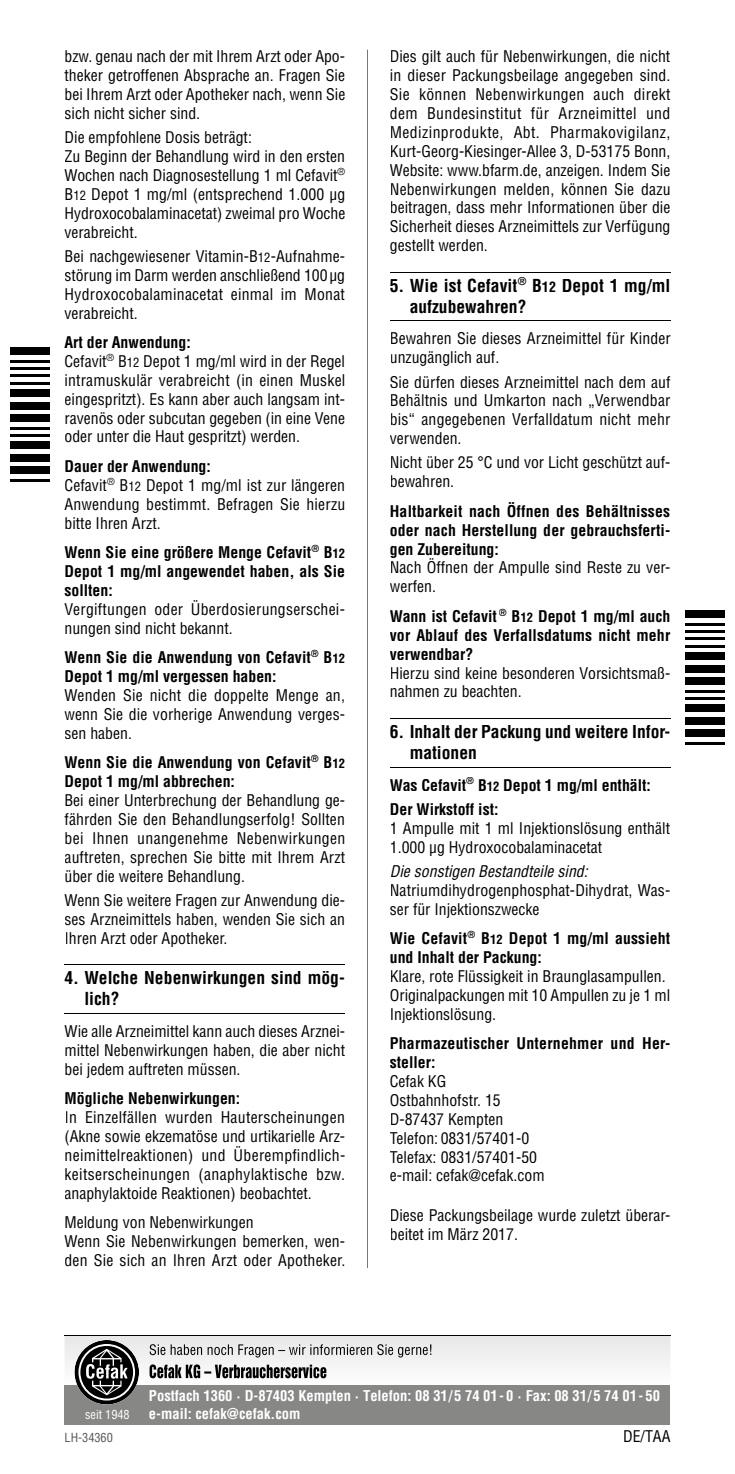
<style>
.page{position:relative;width:735px;height:1474px;background:#fff}
.page>*{position:absolute;margin:0;border:0;box-sizing:border-box;transform-origin:0 0}
.t1{font:700 condensed 17.5px/21px "Helvetica";color:#000}
.t2{font:condensed 15.75px/18.9px "Helvetica";color:#000}
.t3{font:700 condensed 15.75px/18.9px "Helvetica";color:#000}
.t4{font:italic condensed 15.75px "Helvetica";color:#000}
.t5{font:700 condensed 14.53px/17.5px "Helvetica";color:#fff}
.t6{font:condensed 12.25px "Helvetica";color:#565656}
.t7{font:condensed 12.25px "Helvetica";color:#fff}
.s1{font-size:12.6px}
.s2{font-weight:700}
.s3{font-size:14px}
</style>
<div class="page">
<div style="left:64px;top:1384px;width:606px;height:40px;background:#878786"></div>
<hr style="left:367px;top:50px;width:1px;height:1217px;background:#000">
<hr style="left:64px;top:964px;width:281px;height:1px;background:#000">
<hr style="left:64px;top:1012px;width:281px;height:1px;background:#000">
<hr style="left:389px;top:272px;width:281px;height:1px;background:#000">
<hr style="left:389px;top:320px;width:281px;height:1px;background:#000">
<hr style="left:389px;top:718px;width:281px;height:1px;background:#000">
<hr style="left:389px;top:766px;width:281px;height:1px;background:#000">
<svg style="left:64px;top:1335px;width:606px;height:69px"></svg>
<img style="left:150px;top:1344px;width:281px;height:13px">
<img style="left:149px;top:1364px;width:177px;height:14px">
<div style="left:10px;top:347px;width:40px;height:8px;background:#000"></div>
<hr style="left:10px;top:360px;width:40px;height:2px;background:#000">
<hr style="left:10px;top:367px;width:40px;height:3px;background:#000">
<hr style="left:10px;top:375px;width:40px;height:2px;background:#000">
<hr style="left:10px;top:382px;width:40px;height:2px;background:#000">
<div style="left:10px;top:389px;width:40px;height:8px;background:#000"></div>
<div style="left:10px;top:402px;width:40px;height:7px;background:#000"></div>
<div style="left:10px;top:414px;width:40px;height:8px;background:#000"></div>
<hr style="left:10px;top:427px;width:40px;height:2px;background:#000">
<hr style="left:10px;top:434px;width:40px;height:3px;background:#000">
<div style="left:10px;top:441px;width:40px;height:8px;background:#000"></div>
<div style="left:10px;top:454px;width:40px;height:7px;background:#000"></div>
<div style="left:10px;top:466px;width:40px;height:8px;background:#000"></div>
<hr style="left:10px;top:479px;width:40px;height:2px;background:#000">
<div style="left:685px;top:610px;width:39px;height:8px;background:#000"></div>
<hr style="left:685px;top:623px;width:39px;height:2px;background:#000">
<hr style="left:685px;top:630px;width:39px;height:2px;background:#000">
<hr style="left:685px;top:637px;width:39px;height:3px;background:#000">
<hr style="left:685px;top:645px;width:39px;height:2px;background:#000">
<div style="left:685px;top:652px;width:39px;height:8px;background:#000"></div>
<div style="left:685px;top:665px;width:39px;height:7px;background:#000"></div>
<div style="left:685px;top:677px;width:39px;height:8px;background:#000"></div>
<hr style="left:685px;top:690px;width:39px;height:2px;background:#000">
<hr style="left:685px;top:697px;width:39px;height:2px;background:#000">
<div style="left:685px;top:704px;width:39px;height:8px;background:#000"></div>
<div style="left:685px;top:717px;width:39px;height:7px;background:#000"></div>
<div style="left:685px;top:729px;width:39px;height:8px;background:#000"></div>
<hr style="left:685px;top:742px;width:39px;height:2px;background:#000">
<p class="t2" style="left:64px;top:47px;width:282px;text-align:justify">bzw. genau nach der mit Ihrem Arzt oder Apo&shy;theker getroffenen Absprache an. Fragen Sie bei Ihrem Arzt oder Apotheker nach, wenn Sie sich nicht sicher sind.</p>
<p class="t2" style="left:64px;top:128px;width:282px">Die empfohlene Dosis beträgt:<br>Zu Beginn der Behandlung wird in den ersten Wochen nach Diagnosestellung 1 ml Cefavit<sup>® </sup>B<span class="s1">12</span> Depot 1 mg/ml (entsprechend 1.000 µg Hydroxocobalaminacetat) zweimal pro Woche verabreicht.</p>
<p class="t2" style="left:64px;top:246px;width:282px;text-align:justify">Bei nachgewiesener Vitamin-B<span class="s1">12</span>-Aufnahme&shy;störung im Darm werden anschließend 100 µg Hydroxocobalaminacetat einmal im Monat verabreicht.</p>
<p class="t2" style="left:64px;top:333px;width:282px"><span class="s2">Art der Anwendung:<br></span>Cefavit<sup>®</sup> B<span class="s1">12</span> Depot 1 mg/ml wird in der Regel intramuskulär verabreicht (in einen Muskel eingespritzt). Es kann aber auch langsam int&shy;ravenös oder subcutan gegeben (in eine Vene oder unter die Haut gespritzt) werden.</p>
<p class="t2" style="left:64px;top:456px;width:282px"><span class="s2">Dauer der Anwendung:<br></span>Cefavit<sup>®</sup> B<span class="s1">12</span> Depot 1 mg/ml ist zur längeren<br>Anwendung bestimmt. Befragen Sie hierzu bitte Ihren Arzt.</p>
<p class="t3" style="left:64px;top:542px;width:282px;text-align:justify">Wenn Sie eine größere Menge Cefavit<sup>®</sup> B<span class="s1">12<br></span>Depot 1 mg/ml angewendet haben, als Sie sollten:</p>
<p class="t2" style="left:64px;top:599px;width:282px">Vergiftungen oder Überdosierungserschei&shy;nungen sind nicht bekannt.</p>
<p class="t3" style="left:64px;top:647px;width:282px">Wenn Sie die Anwendung von Cefavit<sup>®</sup> B<span class="s1">12<br></span>Depot 1 mg/ml vergessen haben:</p>
<p class="t2" style="left:64px;top:685px;width:282px;text-align:justify">Wenden Sie nicht die doppelte Menge an, wenn Sie die vorherige Anwendung verges&shy;sen haben.</p>
<p class="t3" style="left:64px;top:752px;width:282px">Wenn Sie die Anwendung von Cefavit<sup>®</sup> B<span class="s1">12<br></span>Depot 1 mg/ml abbrechen:</p>
<p class="t2" style="left:64px;top:790px;width:282px;text-align:justify">Bei einer Unterbrechung der Behandlung ge&shy;fährden Sie den Behandlungserfolg! Sollten bei Ihnen unangenehme Nebenwirkungen auftreten, sprechen Sie bitte mit Ihrem Arzt über die weitere Behandlung.</p>
<p class="t2" style="left:64px;top:890px;width:282px;text-align:justify">Wenn Sie weitere Fragen zur Anwendung die&shy;ses Arzneimittels haben, wenden Sie sich an Ihren Arzt oder Apotheker.</p>
<p class="t1" style="left:84px;top:967px;width:262px;text-indent:-20px">4. Welche Nebenwirkungen sind mög&shy;lich?</p>
<p class="t2" style="left:64px;top:1021px;width:282px;text-align:justify">Wie alle Arzneimittel kann auch dieses Arznei&shy;mittel Nebenwirkungen haben, die aber nicht bei jedem auftreten müssen.</p>
<p class="t3" style="left:64px;top:1088px;width:177px">Mögliche Nebenwirkungen:</p>
<p class="t2" style="left:64px;top:1107px;width:282px;text-align:justify">In Einzelfällen wurden Hauterscheinungen (Akne sowie ekzematöse und urtikarielle Arz&shy;neimittelreaktionen) und Überempfindlich&shy;keitserscheinungen (anaphylaktische bzw. anaphylaktoide Reaktionen) beobachtet.</p>
<p class="t2" style="left:64px;top:1212px;width:282px">Meldung von Nebenwirkungen<br>Wenn Sie Nebenwirkungen bemerken, wen&shy;den Sie sich an Ihren Arzt oder Apotheker.</p>
<p class="t2" style="left:389px;top:47px;width:282px;text-align:justify">Dies gilt auch für Nebenwirkungen, die nicht in dieser Packungsbeilage angegeben sind.<br>Sie können Nebenwirkungen auch direkt dem Bundesinstitut für Arzneimittel und Medizinprodukte, Abt. Pharma kovigilanz, Kurt-Georg-Kiesinger-Allee 3, D-53175 Bonn, Website: www.bfarm.de, anzeigen. Indem Sie Nebenwirkungen melden, können Sie dazu beitragen, dass mehr Informationen über die Sicherheit dieses Arzneimittels zur Verfügung gestellt werden.</p>
<p class="t1" style="left:409px;top:275px;width:262px;text-indent:-20px">5. Wie ist Cefavit<sup>®</sup> B<span class="s3">12</span> Depot 1 mg/ml aufzubewahren?</p>
<p class="t2" style="left:389px;top:329px;width:282px">Bewahren Sie dieses Arzneimittel für Kinder unzugänglich auf.</p>
<p class="t2" style="left:389px;top:372px;width:282px;text-align:justify">Sie dürfen dieses Arzneimittel nach dem auf Behältnis und Umkarton nach „Verwendbar bis“ angegebenen Verfalldatum nicht mehr verwenden.</p>
<p class="t2" style="left:389px;top:453px;width:282px">Nicht über 25 °C und vor Licht geschützt auf&shy;bewahren.</p>
<p class="t3" style="left:389px;top:501px;width:282px;text-align:justify">Haltbarkeit nach Öffnen des Behältnisses oder nach Herstellung der gebrauchsferti&shy;gen Zubereitung:</p>
<p class="t2" style="left:389px;top:558px;width:282px">Nach Öffnen der Ampulle sind Reste zu ver&shy;werfen.</p>
<p class="t3" style="left:389px;top:606px;width:282px;text-align:justify">Wann ist Cefavit <sup>®</sup> B<span class="s1">12</span> Depot 1 mg/ml auch vor Ablauf des Verfallsdatums nicht mehr verwendbar?</p>
<p class="t2" style="left:389px;top:663px;width:282px">Hierzu sind keine besonderen Vorsichtsmaß&shy;nahmen zu beachten.</p>
<p class="t1" style="left:409px;top:721px;width:262px;text-indent:-20px">6. Inhalt der Packung und weitere Infor&shy;mationen</p>
<p class="t3" style="left:389px;top:772px;width:262px;line-height:24.2px">Was Cefavit<sup>®</sup> B<span class="s1">12</span> Depot 1 mg/ml enthält:<br>Der Wirkstoff ist:</p>
<p class="t2" style="left:389px;top:818px;width:282px">1 Ampulle mit 1 ml Injektionslösung enthält<br>1.000 µg Hydroxocobalaminacetat</p>
<p class="t4" style="left:389px;top:861px;width:199px">Die sonstigen Bestandteile sind:</p>
<p class="t2" style="left:389px;top:880px;width:282px">Natriumdihydrogenphosphat-Dihydrat, Was&shy;ser für Injektionszwecke</p>
<p class="t3" style="left:389px;top:928px;width:282px">Wie Cefavit<sup>®</sup> B<span class="s1">12</span> Depot 1 mg/ml aussieht und Inhalt der Packung:</p>
<p class="t2" style="left:389px;top:966px;width:282px">Klare, rote Flüssigkeit in Braunglasampullen.<br>Originalpackungen mit 10 Ampullen zu je 1 ml<br>Injektionslösung.</p>
<p class="t3" style="left:389px;top:1033px;width:282px">Pharmazeutischer Unternehmer und Her&shy;steller:</p>
<p class="t2" style="left:389px;top:1071px;width:156px">Cefak KG<br>Ostbahnhofstr. 15<br>D-87437 Kempten<br>Telefon: 0831/57401-0<br>Telefax: 0831/57401-50 e-mail: cefak@cefak.com</p>
<p class="t2" style="left:389px;top:1205px;width:282px">Diese Packungsbeilage wurde zuletzt überar&shy;beitet im März 2017.</p>
<p class="t7" style="left:85px;top:1406px;width:46px">seit 1948</p>
<p class="t5" style="left:149px;top:1387px;width:512px">Postfach 1360 · D-87403 Kempten · Telefon: 08 31/ 5 74 01 - 0 · Fax: 08 31/ 5 74 01 - 50 e-mail: cefak@cefak.com</p>
<p class="t6" style="left:64px;top:1429px;width:50px">LH-34360</p>
<p class="t2" style="left:622px;top:1426px;width:49px">DE/TAA</p>
</div>
